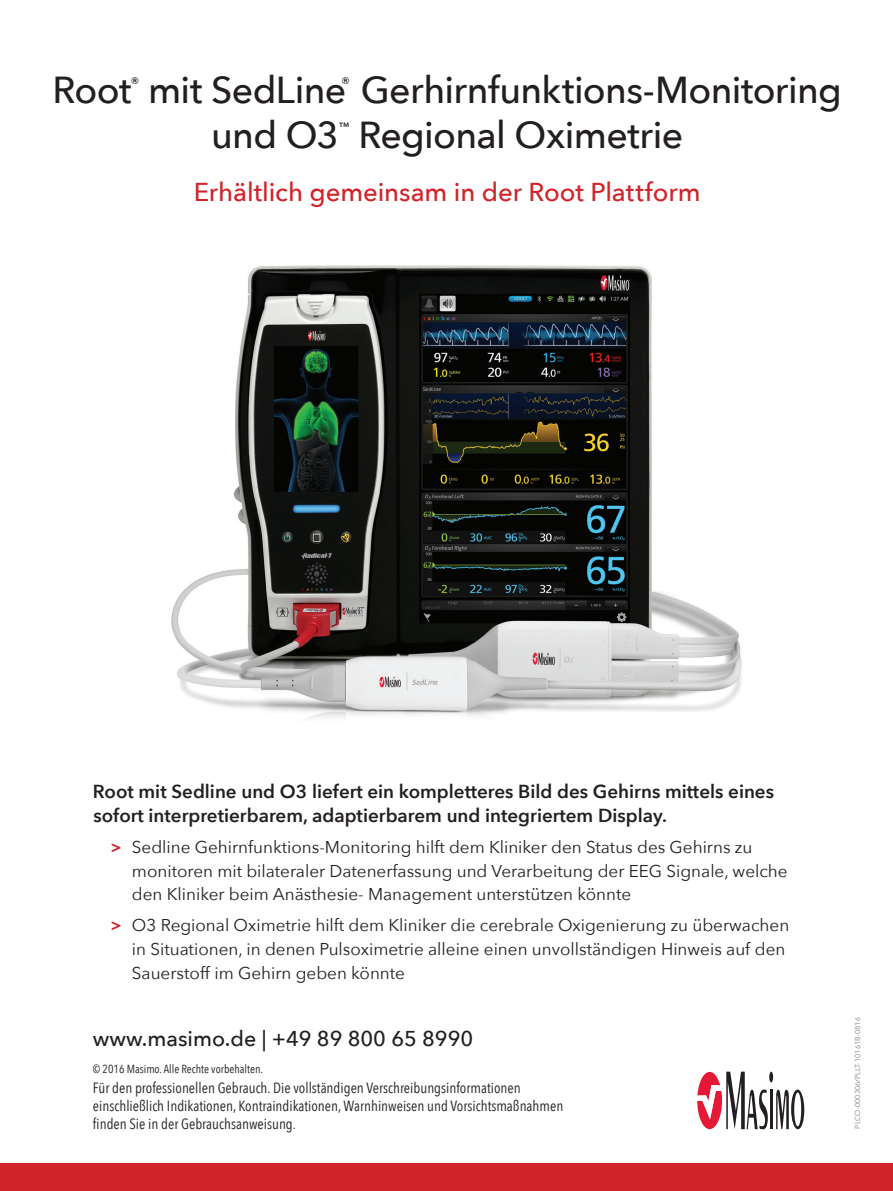
<style>
.page{position:relative;width:893px;height:1191px;background:#fff}
.page>*{position:absolute;margin:0;border:0;box-sizing:border-box;transform-origin:0 0}
.t1{font:500 37.5px "Avenir Next";letter-spacing:-.015em;color:#231f20}
.t2{font:500 25.8px "Avenir Next";letter-spacing:-.005em;color:#d1232a}
.t3{font:500 21.45px "Avenir Next";color:#231f20}
.t4{font:600 18.75px/23.9px "Avenir Next";color:#231f20}
.t5{font:17.1px/23.9px "Avenir Next";color:#231f20}
.t6{font:500 15px "Avenir Next";color:#231f20}
.t7{font:14.85px/17.7px "Avenir Next Condensed";color:#231f20}
.t8{font:11.7px "Avenir Next Condensed";color:#231f20}
.t9{font:500 10.5px "Avenir Next";color:#231f20}
.t10{font:7.35px "Avenir Next";color:#808285}
.s1{font-weight:600;color:#d1232a}
</style>
<div class="page">
<div style="left:0;top:1164px;width:893px;height:27px;background:#d1232a"></div>
<svg style="left:769px;top:1071px;width:4px;height:11px"></svg>
<hr style="left:770px;top:1089px;width:3px;height:40px;background:#231f20">
<svg style="left:776px;top:1089px;width:28px;height:40px"></svg>
<svg style="left:697px;top:1071px;width:71px;height:58px"></svg>
<img style="left:171px;top:265px;width:571px;height:454px">
<h1 class="t1" style="left:52px;top:58px;width:791px">Root mit SedLine Gerhirnfunktions-Monitoring</h1>
<p class="t6" style="left:130px;top:70px;width:10px">®</p>
<p class="t6" style="left:341px;top:70px;width:10px">®</p>
<h1 class="t1" style="left:211px;top:103px;width:129px">und O3</h1>
<p class="t9" style="left:339px;top:117px;width:12px">™</p>
<h1 class="t1" style="left:358px;top:103px;width:326px">Regional Oximetrie</h1>
<h2 class="t2" style="left:194px;top:170px;width:508px">Erhältlich gemeinsam in der Root Plattform</h2>
<p class="t4" style="left:93px;top:779px;width:683px">Root mit Sedline und O3 liefert ein kompletteres Bild des Gehirns mittels eines sofort interpretierbarem, adaptierbarem und integriertem Display.</p>
<p class="t5" style="left:132px;top:834px;width:657px;text-indent:-22px"><span class="s1">&gt;</span> Sedline Gehirnfunktions-Monitoring hilft dem Kliniker den Status des Gehirns zu monitoren mit bilateraler Datenerfassung und Verarbeitung der EEG Signale, welche den Kliniker beim Anästhesie- Management unterstützen könnte</p>
<p class="t5" style="left:132px;top:912px;width:659px;text-indent:-22px"><span class="s1">&gt;</span> O3 Regional Oximetrie hilft dem Kliniker die cerebrale Oxigenierung zu überwachen in Situationen, in denen Pulsoximetrie alleine einen unvollständigen Hinweis auf den<br>Sauerstoff im Gehirn geben könnte</p>
<p class="t3" style="left:93px;top:1020px;width:382px">www.masimo.de | +49 89 800 65 8990</p>
<p class="t8" style="left:93px;top:1058px;width:172px">© 2016 Masimo. Alle Rechte vorbehalten.</p>
<p class="t7" style="left:93px;top:1078px;width:472px">Für den professionellen Gebrauch. Die vollständigen Verschreibungsinformationen einschließlich Indikationen, Kontraindikationen, Warnhinweisen und Vorsichtsmaßnahmen finden Sie in der Gebrauchsanweisung.</p>
<p class="t10" style="left:851px;top:1128px;width:113px;rotate:-90deg">PLCO-000306/PLLT-10161B-0816</p>
</div>
